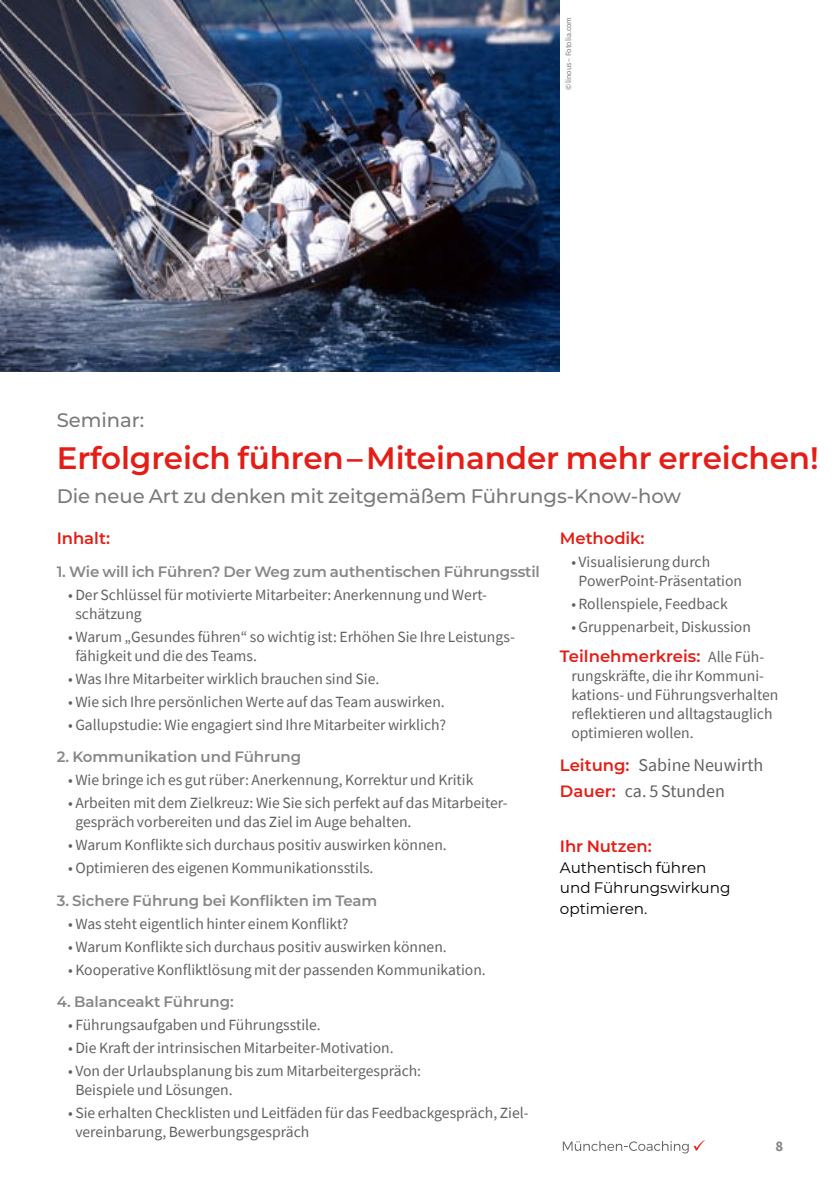
<style>
.page{position:relative;width:840px;height:1191px;background:#fff}
.page>*{position:absolute;margin:0;border:0;box-sizing:border-box;transform-origin:0 0}
.t1{font:600 31px "Montserrat";letter-spacing:-.005em;color:#e41e17}
.t2{font:500 19.6px "Montserrat";letter-spacing:-.005em;color:#7a7a7a}
.t3{font:18px/25.6px "Source Sans Pro";color:#626262}
.t4{font:600 16.4px "Montserrat";letter-spacing:-.005em;color:#e41e17}
.t5{font:15.6px/19px "Source Sans Pro";color:#626262}
.t6{font:15.2px/20.4px "Montserrat";letter-spacing:-.005em;color:#000}
.t7{font:600 15px "Montserrat";letter-spacing:-.01em;color:#868786}
.t8{font:8px "Source Sans Pro";color:#7a7a7a}
.s1{font-family:"Source Sans Pro";font-weight:400;font-size:15.6px;color:#626262}
.s2{font-family:"Montserrat";font-weight:600;font-size:16.4px;color:#e41e17}
</style>
<div class="page">
<svg style="left:562px;top:1140px;width:142px;height:13px"></svg>
<img style="left:0;top:0;width:559px;height:371px">
<p class="t8" style="left:563px;top:90px;width:75px;rotate:-90deg">© linous – Fotolia.com</p>
<p class="t2" style="left:57px;top:406px;width:89px">Seminar:</p>
<h1 class="t1" style="left:57px;top:436px;width:763px">Erfolgreich führen – Miteinander mehr erreichen!</h1>
<p class="t2" style="left:57px;top:483px;width:625px">Die neue Art zu denken mit zeitgemäßem Führungs-Know-how</p>
<p class="t4" style="left:57px;top:526px;width:55px">Inhalt:</p>
<p class="t7" style="left:57px;top:561px;width:484px">1. Wie will ich Führen? Der Weg zum authentischen Führungsstil</p>
<p class="t5" style="left:75px;top:585px;width:412px;text-indent:-7px">• Der Schlüssel für motivierte Mitarbeiter: Anerkennung und Wert&shy;schätzung</p>
<p class="t5" style="left:75px;top:627px;width:439px;text-indent:-7px">• Warum „Gesundes führen“ so wichtig ist: Erhöhen Sie Ihre Leistungs&shy;fähigkeit und die des Teams.</p>
<p class="t5" style="left:68px;top:669px;width:312px">• Was Ihre Mitarbeiter wirklich brauchen sind Sie.</p>
<p class="t5" style="left:68px;top:692px;width:378px">• Wie sich Ihre persönlichen Werte auf das Team auswirken.</p>
<p class="t5" style="left:68px;top:715px;width:379px">• Gallupstudie: Wie engagiert sind Ihre Mitarbeiter wirklich?</p>
<p class="t7" style="left:57px;top:746px;width:246px">2. Kommunikation und Führung</p>
<p class="t5" style="left:68px;top:770px;width:406px">• Wie bringe ich es gut rüber: Anerkennung, Korrektur und Kritik</p>
<p class="t5" style="left:75px;top:793px;width:432px;text-indent:-7px">• Arbeiten mit dem Zielkreuz: Wie Sie sich perfekt auf das Mitarbeiter&shy;gespräch vorbereiten und das Ziel im Auge behalten.</p>
<p class="t5" style="left:68px;top:835px;width:380px">• Warum Konflikte sich durchaus positiv auswirken können.</p>
<p class="t5" style="left:68px;top:858px;width:306px">• Optimieren des eigenen Kommunikationsstils.</p>
<p class="t7" style="left:57px;top:889px;width:322px">3. Sichere Führung bei Konflikten im Team</p>
<p class="t5" style="left:68px;top:914px;width:282px">• Was steht eigentlich hinter einem Konflikt?</p>
<p class="t5" style="left:68px;top:937px;width:380px">• Warum Konflikte sich durchaus positiv auswirken können.</p>
<p class="t5" style="left:68px;top:960px;width:419px">• Kooperative Konfliktlösung mit der passenden Kommunikation.</p>
<p class="t7" style="left:57px;top:991px;width:178px">4. Balanceakt Führung:</p>
<p class="t5" style="left:68px;top:1015px;width:254px">• Führungsaufgaben und Führungsstile.</p>
<p class="t5" style="left:68px;top:1038px;width:327px">• Die Kraft der intrinsischen Mitarbeiter-Motivation.</p>
<p class="t5" style="left:75px;top:1061px;width:347px;text-indent:-7px">• Von der Urlaubsplanung bis zum Mitarbeiter-gespräch:<br>Beispiele und Lösungen.</p>
<p class="t5" style="left:75px;top:1103px;width:454px;text-indent:-7px">• Sie erhalten Checklisten und Leitfäden für das Feedbackgespräch, Ziel&shy;vereinbarung, Bewerbungsgespräch</p>
<p class="t4" style="left:559px;top:526px;width:86px">Methodik:</p>
<p class="t5" style="left:578px;top:552px;width:165px;text-indent:-7px">• Visualisierung durch<br>PowerPoint-Präsentation</p>
<p class="t5" style="left:571px;top:594px;width:158px">• Rollenspiele, Feedback</p>
<p class="t5" style="left:571px;top:617px;width:181px">• Gruppenarbeit, Diskussion</p>
<p class="t4" style="left:559px;top:645px;width:205px">Teilnehmer-kreis: <span class="s1">Alle Füh-</span></p>
<p class="t5" style="left:571px;top:666px;width:208px">rungskräfte, die ihr Kommuni&shy;kations- und Führungsverhalten reflektieren und alltagstauglich optimieren wollen.</p>
<p class="t3" style="left:559px;top:752px;width:205px"><span class="s2">Leitung:</span> Sabine Neuwirth<br><span class="s2">Dauer:</span> ca. 5 Stunden</p>
<p class="t4" style="left:559px;top:835px;width:93px">Ihr Nutzen:</p>
<p class="t6" style="left:559px;top:856px;width:172px">Authentisch führen und Führungswirkung optimieren.</p>
</div>
